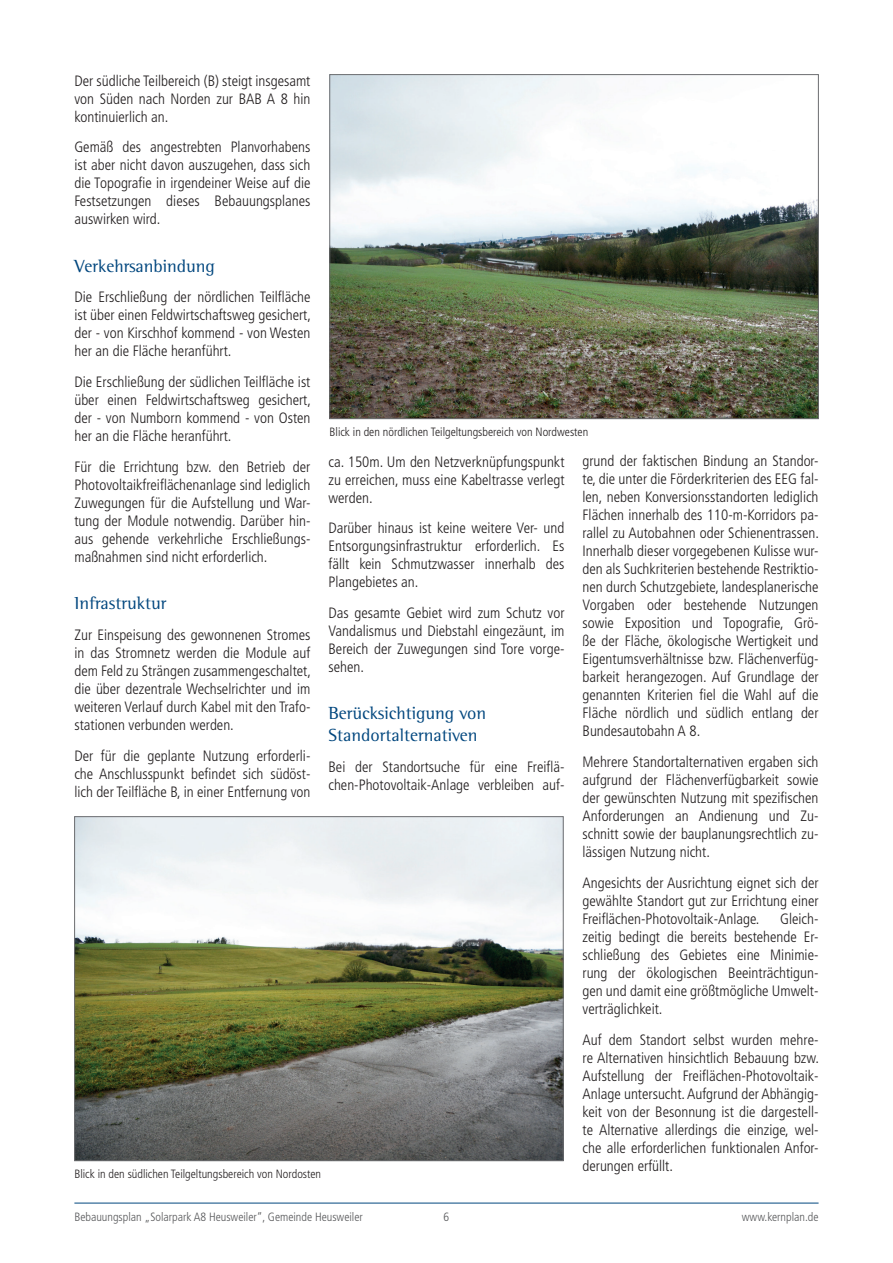
<style>
.page{position:relative;width:893px;height:1263px;background:#fff}
.page>*{position:absolute;margin:0;border:0;box-sizing:border-box;transform-origin:0 0}
.t1{font:18px/21.6px "Rotis Semi Serif";color:#00467e}
.t2{font:300 condensed 15px/18px "Frutiger LT";color:#231f20;text-align:justify}
.t3{font:300 condensed 12px "Frutiger LT";color:#231f20}
.t4{font:300 condensed 12px "Frutiger LT";color:#57585a}
</style>
<div class="page">
<hr style="left:74px;top:1203px;width:745px;height:1px;background:#00467e">
<img style="left:332px;top:76px;width:485px;height:341px">
<img style="left:76px;top:818px;width:485px;height:341px">
<p class="t2" style="left:74px;top:72px;width:238px">Der südliche Teilbereich (B) steigt insgesamt von Süden nach Norden zur BAB A 8 hin kontinuierlich an.</p>
<p class="t2" style="left:74px;top:138px;width:238px">Gemäß des angestrebten Planvorhabens ist aber nicht davon auszugehen, dass sich die Topografie in irgendeiner Weise auf die Festsetzungen dieses Bebauungsplanes auswirken wird.</p>
<p class="t1" style="left:74px;top:255px;width:142px">Verkehrsanbindung</p>
<p class="t2" style="left:74px;top:288px;width:238px">Die Erschließung der nördlichen Teilfläche ist über einen Feldwirtschaftsweg gesichert, der - von Kirschhof kommend - von Westen her an die Fläche heranführt.</p>
<p class="t2" style="left:74px;top:373px;width:238px">Die Erschließung der südlichen Teilfläche ist über einen Feldwirtschaftsweg gesichert, der - von Numborn kommend - von Osten her an die Fläche heranführt.</p>
<p class="t2" style="left:74px;top:458px;width:238px">Für die Errichtung bzw. den Betrieb der Photovoltaikfreiflächenanlage sind lediglich Zuwegungen für die Aufstellung und War&shy;tung der Module notwendig. Darüber hin&shy;aus gehende verkehrliche Erschließungs&shy;maßnahmen sind nicht erforderlich.</p>
<p class="t1" style="left:74px;top:592px;width:93px">Infrastruktur</p>
<p class="t2" style="left:74px;top:626px;width:238px">Zur Einspeisung des gewonnenen Stromes in das Stromnetz werden die Module auf dem Feld zu Strängen zusammengeschaltet, die über dezentrale Wechselrichter und im weiteren Verlauf durch Kabel mit den Trafo&shy;stationen verbunden werden.</p>
<p class="t2" style="left:74px;top:746px;width:238px">Der für die geplante Nutzung erforderli&shy;che Anschlusspunkt befindet sich südöst&shy;lich der Teilfläche B, in einer Entfernung von</p>
<p class="t3" style="left:74px;top:1167px;width:248px">Blick in den südlichen Teilgeltungsbereich von Nordosten</p>
<p class="t3" style="left:330px;top:425px;width:260px">Blick in den nördlichen Teilgeltungsbereich von Nordwesten</p>
<p class="t2" style="left:328px;top:453px;width:238px">ca. 150m. Um den Netzverknüpfungspunkt zu erreichen, muss eine Kabeltrasse verlegt werden.</p>
<p class="t2" style="left:328px;top:519px;width:238px">Darüber hinaus ist keine weitere Ver- und Entsorgungsinfrastruktur erforderlich. Es fällt kein Schmutzwasser innerhalb des Plangebietes an.</p>
<p class="t2" style="left:328px;top:604px;width:238px">Das gesamte Gebiet wird zum Schutz vor Vandalismus und Diebstahl eingezäunt, im Bereich der Zuwegungen sind Tore vorge&shy;sehen.</p>
<p class="t1" style="left:328px;top:702px;width:159px">Berücksichtigung von<br>Standortalternativen</p>
<p class="t2" style="left:328px;top:758px;width:238px">Bei der Standortsuche für eine Freiflä&shy;chen-Photovoltaik-Anlage verbleiben auf-</p>
<p class="t2" style="left:582px;top:452px;width:238px;text-align:left">grund der faktischen Bindung an Standor&shy;te, die unter die Förderkriterien des EEG fal&shy;len, neben Konversionsstandorten lediglich Flächen innerhalb des 110-m-Korridors pa&shy;rallel zu Autobahnen oder Schienentrassen.<br>Innerhalb dieser vorgegebenen Kulisse wur&shy;den als Suchkriterien bestehende Restriktio&shy;nen durch Schutzgebiete, landesplanerische Vorgaben oder bestehende Nutzungen sowie Exposition und Topografie, Grö&shy;ße der Fläche, ökologische Wertigkeit und Eigentumsverhältnisse bzw. Flächenverfüg&shy;barkeit herangezogen. Auf Grundlage der genannten Kriterien fiel die Wahl auf die Fläche nördlich und südlich entlang der Bundesautobahn A 8.</p>
<p class="t2" style="left:582px;top:753px;width:238px">Mehrere Standortalternativen ergaben sich aufgrund der Flächenverfügbarkeit sowie der gewünschten Nutzung mit spezifischen Anforderungen an Andienung und Zu&shy;schnitt sowie der bauplanungsrechtlich zu&shy;lässigen Nutzung nicht.</p>
<p class="t2" style="left:582px;top:874px;width:238px">Angesichts der Ausrichtung eignet sich der gewählte Standort gut zur Errichtung einer Freiflächen-Photovoltaik-Anlage.</p>
<p class="t2" style="left:582px;top:910px;width:238px;text-indent:198px">Gleich&shy;zeitig bedingt die bereits bestehende Er&shy;schließung des Gebietes eine Minimie&shy;rung der ökologischen Beeinträchtigun&shy;gen und damit eine größtmögliche Umwelt&shy;verträglichkeit.</p>
<p class="t2" style="left:582px;top:1031px;width:238px">Auf dem Standort selbst wurden mehre&shy;re Alternativen hinsichtlich Bebauung bzw.<br>Aufstellung der Freiflächen-Photovoltaik-Anlage untersucht. Aufgrund der Abhängig&shy;keit von der Besonnung ist die dargestell&shy;te Alternative allerdings die einzige, wel&shy;che alle erforderlichen funktionalen Anfor&shy;derungen erfüllt.</p>
<p class="t4" style="left:74px;top:1210px;width:290px">Bebauungsplan „Solarpark A8 Heusweiler“, Gemeinde Heusweiler</p>
<p class="t4" style="left:444px;top:1210px;width:7px">6</p>
<p class="t4" style="left:742px;top:1210px;width:78px">www.kernplan.de</p>
</div>
